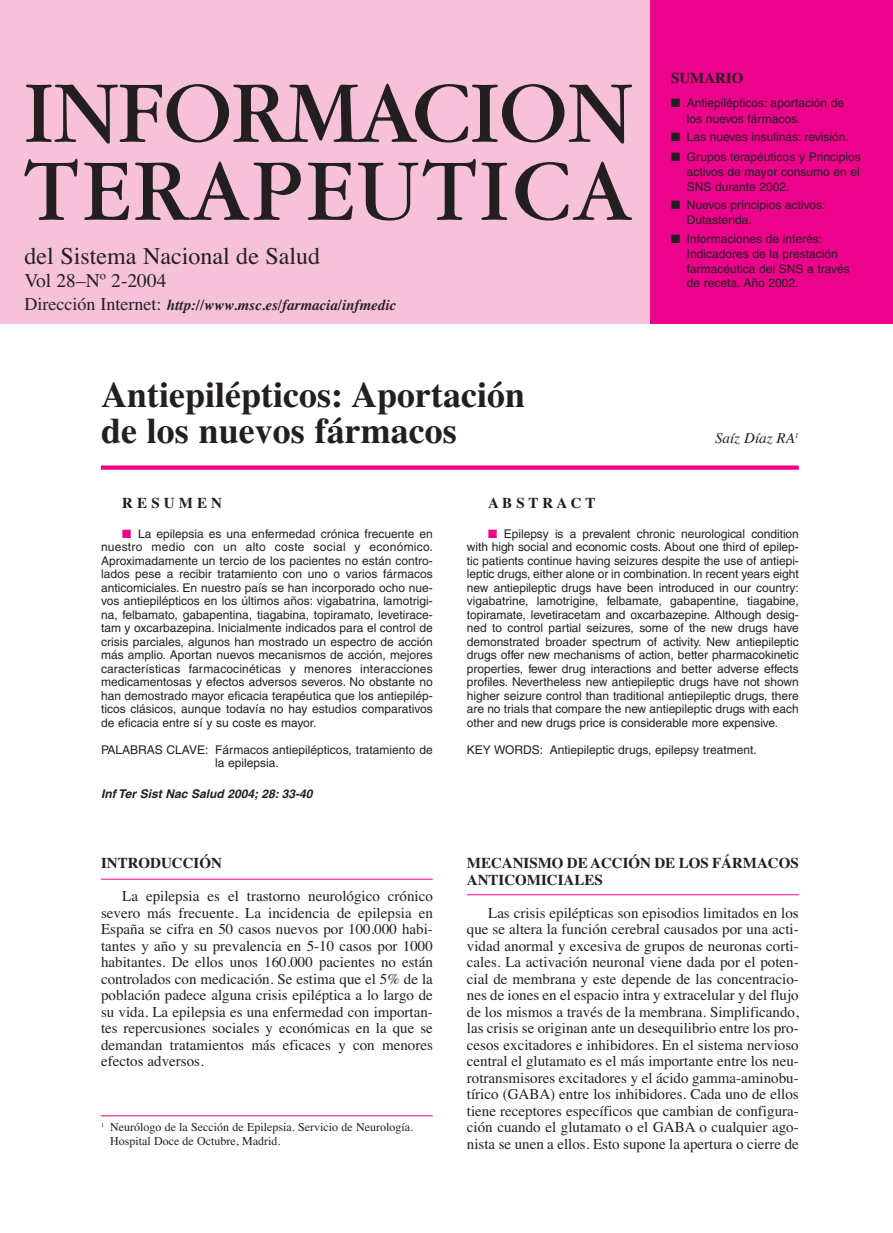
<style>
.page{position:relative;width:893px;height:1233px;background:#fff}
.page>*{position:absolute;margin:0;border:0;box-sizing:border-box;transform-origin:0 0}
.t1{font:91.5px/78px "Garamond";letter-spacing:.015em;color:#231f20}
.t2{font:700 36px/36px "Times";color:#231f20}
.t3{font:24px "Times";color:#231f20}
.t4{font:19.5px "Times";color:#231f20}
.t5{font:15px/16.5px "Times";color:#231f20;text-align:justify}
.t6{font:700 15px/16.5px "Times";color:#231f20}
.t7{font:italic 700 15px "Times";color:#231f20}
.t8{font:italic 15px "Times";color:#231f20}
.t9{font:12px/13.5px "Helvetica";color:#231f20}
.t10{font:12px/14.4px "Times";color:#231f20}
.t11{font:italic 700 12px "Helvetica";color:#231f20}
.s1{font-weight:400;font-style:normal;font-size:18px}
.s2{color:#ed028c}
</style>
<div class="page">
<div style="left:0;top:0;width:892px;height:323px;background:#f7c2d9"></div>
<div style="left:649px;top:0;width:243px;height:323px;background:#ed028c"></div>
<div style="left:101px;top:465px;width:697px;height:5px;background:#ed028c"></div>
<hr style="left:101px;top:1115px;width:332px;height:1px;background:#ed028c">
<hr style="left:101px;top:879px;width:332px;height:1px;background:#ed028c">
<hr style="left:467px;top:894px;width:331px;height:1px;background:#ed028c">
<h1 class="t1" style="left:24px;top:82px;width:610px">INFORMACION<br>TERAPEUTICA</h1>
<h3 class="t3" style="left:24px;top:247px;width:297px">del Sistema Nacional de Salud</h3>
<h3 class="t4" style="left:24px;top:273px;width:144px">Vol 28–Nº 2-2004</h3>
<p class="t7" style="left:24px;top:300px;width:373px"><span class="s1">Dirección Internet:</span> http://www.msc.es/farmacia/infmedic</p>
<h2 class="t2" style="left:101px;top:380px;width:425px">Antiepilépticos: Aportación de los nuevos fármacos</h2>
<p class="t6" style="left:122px;top:496px;width:101px">R E S U M E N</p>
<p class="t6" style="left:488px;top:496px;width:109px">AB S TR AC T</p>
<p class="t6" style="left:671px;top:71px;width:74px">SUMARIO</p>
<p class="t9" style="left:686px;top:97px;width:159px;line-height:15.3px;text-indent:-16px">■ Antiepilépticos: aportación de los nuevos fármacos.</p>
<p class="t9" style="left:671px;top:132px;width:179px">■ Las nuevas insulinas: revisión.</p>
<p class="t9" style="left:686px;top:150px;width:175px;line-height:14.9px;text-align:justify;text-indent:-16px">■ Grupos terapéuticos y Principios activos de mayor consumo en el SNS durante 2002.</p>
<p class="t9" style="left:686px;top:198px;width:140px;line-height:15.3px;text-indent:-16px">■ Nuevos principios activos:<br>Dutasterida.</p>
<p class="t9" style="left:686px;top:233px;width:164px;line-height:14.7px;text-indent:-16px">■ Informaciones de interés:<br>Indicadores de la prestación farmacéutica del SNS a través de receta. Año 2002.</p>
<p class="t8" style="left:715px;top:433px;width:85px">Saíz Díaz RA<sup>1</sup></p>
<p class="t9" style="left:101px;top:528px;width:333px;text-align:justify;text-indent:21px"><span class="s2">■</span> La epilepsia es una enfermedad crónica frecuente en nuestro medio con un alto coste social y económico.<br>Aproximadamente un tercio de los pacientes no están contro&shy;lados pese a recibir tratamiento con uno o varios fármacos anticomiciales. En nuestro país se han incorporado ocho nue&shy;vos antiepilépticos en los últimos años: vigabatrina, lamotrigi&shy;na, felbamato, gabapentina, tiagabina, topiramato, levetirace&shy;tam y oxcarbazepina. Inicialmente indicados para el control de crisis parciales, algunos han mostrado un espectro de acción más amplio. Aportan nuevos mecanismos de acción, mejores características farmacocinéticas y menores interacciones medicamentosas y efectos adversos severos. No obstante no han demostrado mayor eficacia terapéutica que los antiepilép&shy;ticos clásicos, aunque todavía no hay estudios comparativos de eficacia entre sí y su coste es mayor.</p>
<p class="t9" style="left:215px;top:744px;width:219px;text-indent:-114px">PALABRAS CLAVE: Fármacos antiepilépticos, tratamiento de la epilepsia.</p>
<p class="t11" style="left:101px;top:790px;width:213px">Inf Ter Sist Nac Salud 2004; 28: 33-40</p>
<p class="t6" style="left:101px;top:856px;width:122px">INTRODUCCIÓN</p>
<p class="t5" style="left:101px;top:889px;width:333px;text-indent:21px">La epilepsia es el trastorno neurológico crónico severo más frecuente. La incidencia de epilepsia en España se cifra en 50 casos nuevos por 100.000 habi&shy;tantes y año y su prevalencia en 5-10 casos por 1000 habitantes. De ellos unos 160.000 pacientes no están controlados con medicación. Se estima que el 5% de la población padece alguna crisis epiléptica a lo largo de su vida. La epilepsia es una enfermedad con importan&shy;tes repercusiones sociales y económicas en la que se demandan tratamientos más eficaces y con menores efectos adversos.</p>
<p class="t10" style="left:110px;top:1121px;width:305px;text-indent:-9px"><sup>1</sup> Neurólogo de la Sección de Epilepsia. Servicio de Neurología.<br>Hospital Doce de Octubre, Madrid.</p>
<p class="t9" style="left:467px;top:528px;width:333px;text-align:justify;text-indent:21px"><span class="s2">■</span> Epilepsy is a prevalent chronic neurological condition with high social and economic costs. About one third of epilep&shy;tic patients continue having seizures despite the use of antiepi&shy;leptic drugs, either alone or in combination. In recent years eight new antiepileptic drugs have been introduced in our country: vigabatrine, lamotrigine, felbamate, gabapentine, tiagabine, topiramate, levetiracetam and oxcarbazepine. Although desig&shy;ned to control partial seizures, some of the new drugs have demonstrated broader spectrum of activity. New antiepileptic drugs offer new mechanisms of action, better pharmacokinetic properties, fewer drug interactions and better adverse effects profiles. Nevertheless new antiepileptic drugs have not shown higher seizure control than traditional antiepileptic drugs, there are no trials that compare the new antiepileptic drugs with each other and new drugs price is considerable more expensive.</p>
<p class="t9" style="left:467px;top:744px;width:291px">KEY WORDS: Antiepileptic drugs, epilepsy treatment.</p>
<p class="t6" style="left:467px;top:856px;width:333px">MECANISMO DE ACCIÓN DE LOS FÁRMACOS<br>ANTICOMICIALES</p>
<p class="t5" style="left:467px;top:906px;width:333px;text-indent:21px">Las crisis epilépticas son episodios limitados en los que se altera la función cerebral causados por una acti&shy;vidad anormal y excesiva de grupos de neuronas corti&shy;cales. La activación neuronal viene dada por el poten&shy;cial de membrana y este depende de las concentracio&shy;nes de iones en el espacio intra y extracelular y del flujo de los mismos a través de la membrana. Simplificando, las crisis se originan ante un desequilibrio entre los pro&shy;cesos excitadores e inhibidores. En el sistema nervioso central el glutamato es el más importante entre los neu&shy;rotransmisores excitadores y el ácido gamma-aminobu&shy;tírico (GABA) entre los inhibidores. Cada uno de ellos tiene receptores específicos que cambian de configura&shy;ción cuando el glutamato o el GABA o cualquier ago&shy;nista se unen a ellos. Esto supone la apertura o cierre de</p>
</div>
